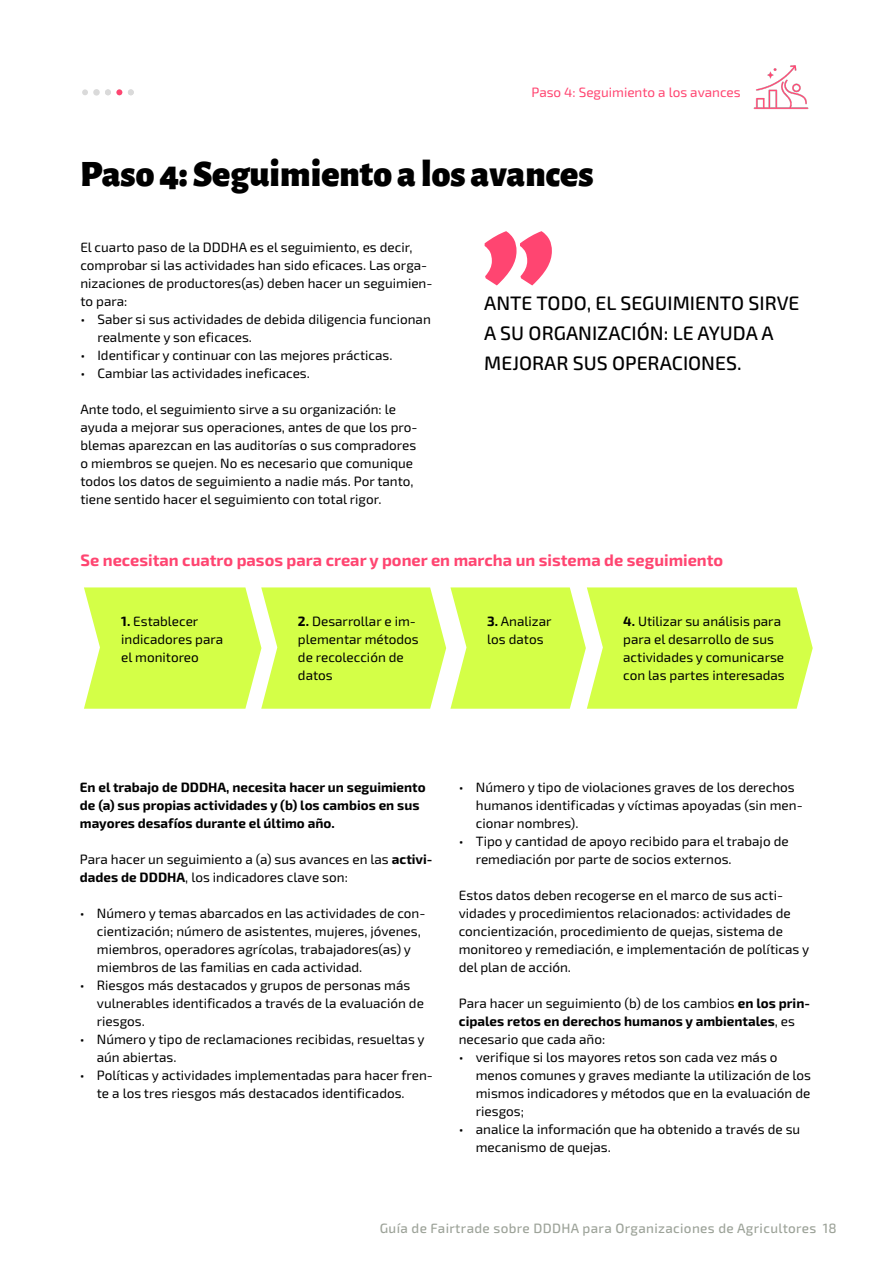
<style>
.page{position:relative;width:893px;height:1263px;background:#fff}
.page>*{position:absolute;margin:0;border:0;box-sizing:border-box;transform-origin:0 0}
.t1{font:900 37.5px "Alegreya Sans";color:#000}
.t2{font:500 19.5px/30px "Exo 2";color:#000}
.t3{font:700 16.5px "Exo 2";color:#ff4571}
.t4{font:13.5px/18px "Exo 2";color:#000}
.t5{font:700 13.5px/18px "Exo 2";color:#000}
.t6{font:500 13.5px "Exo 2";letter-spacing:.025em;color:#9da399}
.t7{font:13.5px "Exo 2";color:#ff4571}
.s1{font-weight:700}
</style>
<div class="page">
<img style="left:753px;top:65px;width:56px;height:45px">
<svg style="left:485px;top:231px;width:67px;height:54px"></svg>
<svg style="left:82px;top:89px;width:6px;height:6px"></svg>
<div style="left:93px;top:89px;width:7px;height:7px;background:#dadada;border-radius:50%"></div>
<svg style="left:105px;top:89px;width:17px;height:6px"></svg>
<svg style="left:128px;top:89px;width:6px;height:6px"></svg>
<svg style="left:84px;top:587px;width:729px;height:122px;background:#d8ff59"></svg>
<p class="t7" style="left:531px;top:84px;width:211px">Paso 4: Seguimiento a los avances</p>
<h1 class="t1" style="left:80px;top:143px;width:515px">Paso 4: Seguimiento a los avances</h1>
<p class="t4" style="left:80px;top:239px;width:354px">El cuarto paso de la DDDHA es el seguimiento, es decir, comprobar si las actividades han sido eficaces. Las orga&shy;nizaciones de productores(as) deben hacer un seguimien&shy;to para:</p>
<p class="t4" style="left:97px;top:311px;width:335px;text-indent:-17px">• Saber si sus actividades de debida diligencia funcionan realmente y son eficaces.</p>
<p class="t4" style="left:80px;top:347px;width:314px">• Identificar y continuar con las mejores prácticas.</p>
<p class="t4" style="left:80px;top:365px;width:231px">• Cambiar las actividades ineficaces.</p>
<p class="t4" style="left:80px;top:401px;width:339px">Ante todo, el seguimiento sirve a su organización: le ayuda a mejorar sus operaciones, antes de que los pro&shy;blemas aparezcan en las auditorías o sus compradores o miembros se quejen. No es necesario que comunique todos los datos de seguimiento a nadie más. Por tanto, tiene sentido hacer el seguimiento con total rigor.</p>
<h2 class="t2" style="left:484px;top:288px;width:317px">ANTE TODO, EL SEGUIMIENTO SIRVE<br>A SU ORGANIZACIÓN: LE AYUDA A<br>MEJORAR SUS OPERACIONES.</h2>
<p class="t3" style="left:80px;top:551px;width:644px">Se necesitan cuatro pasos para crear y poner en marcha un sistema de seguimiento</p>
<p class="t4" style="left:121px;top:612px;width:104px"><span class="s1">1.</span> Establecer indicadores para el monitoreo</p>
<p class="t4" style="left:298px;top:612px;width:122px"><span class="s1">2.</span> Desarrollar e im&shy;plementar métodos de recolección de datos</p>
<p class="t4" style="left:487px;top:612px;width:66px"><span class="s1">3.</span> Analizar los datos</p>
<p class="t4" style="left:623px;top:612px;width:163px"><span class="s1">4.</span> Utilizar su análisis para para el desarrollo de sus actividades y comunicarse con las partes interesadas</p>
<p class="t5" style="left:80px;top:779px;width:347px">En el trabajo de DDDHA, necesita hacer un seguimiento de (a) sus propias actividades y (b) los cambios en sus mayores desafíos durante el último año.</p>
<p class="t4" style="left:80px;top:851px;width:354px">Para hacer un seguimiento a (a) sus avances en las <span class="s1">activi&shy;dades de DDDHA</span>, los indicadores clave son:</p>
<p class="t4" style="left:97px;top:905px;width:330px;text-indent:-17px">• Número y temas abarcados en las actividades de con&shy;cientización; número de asistentes, mujeres, jóvenes, miembros, operadores agrícolas, trabajadores(as) y miembros de las familias en cada actividad.</p>
<p class="t4" style="left:97px;top:977px;width:329px;text-indent:-17px">• Riesgos más destacados y grupos de personas más vulnerables identificados a través de la evaluación de riesgos.</p>
<p class="t4" style="left:97px;top:1031px;width:329px;text-indent:-17px">• Número y tipo de reclamaciones recibidas, resueltas y aún abiertas.</p>
<p class="t4" style="left:97px;top:1067px;width:338px;text-indent:-17px">• Políticas y actividades implementadas para hacer fren&shy;te a los tres riesgos más destacados identificados.</p>
<p class="t4" style="left:476px;top:779px;width:328px;text-indent:-17px">• Número y tipo de violaciones graves de los derechos humanos identificadas y víctimas apoyadas (sin men&shy;cionar nombres).</p>
<p class="t4" style="left:476px;top:833px;width:314px;text-indent:-17px">• Tipo y cantidad de apoyo recibido para el trabajo de remediación por parte de socios externos.</p>
<p class="t4" style="left:459px;top:887px;width:352px">Estos datos deben recogerse en el marco de sus acti&shy;vidades y procedimientos relacionados: actividades de concientización, procedimiento de quejas, sistema de monitoreo y remediación, e implementación de políticas y del plan de acción.</p>
<p class="t4" style="left:459px;top:995px;width:353px">Para hacer un seguimiento (b) de los cambios <span class="s1">en los prin&shy;cipales retos en derechos humanos y ambientales</span>, es necesario que cada año:</p>
<p class="t4" style="left:476px;top:1049px;width:337px;text-indent:-17px">• verifique si los mayores retos son cada vez más o menos comunes y graves mediante la utilización de los mismos indicadores y métodos que en la evaluación de riesgos;</p>
<p class="t4" style="left:476px;top:1120px;width:326px;text-indent:-17px">• analice la información que ha obtenido a través de su mecanismo de quejas.</p>
<p class="t6" style="left:380px;top:1220px;width:458px">Guía de Fairtrade sobre DDDHA para Organizaciones de Agricultores 18</p>
</div>
